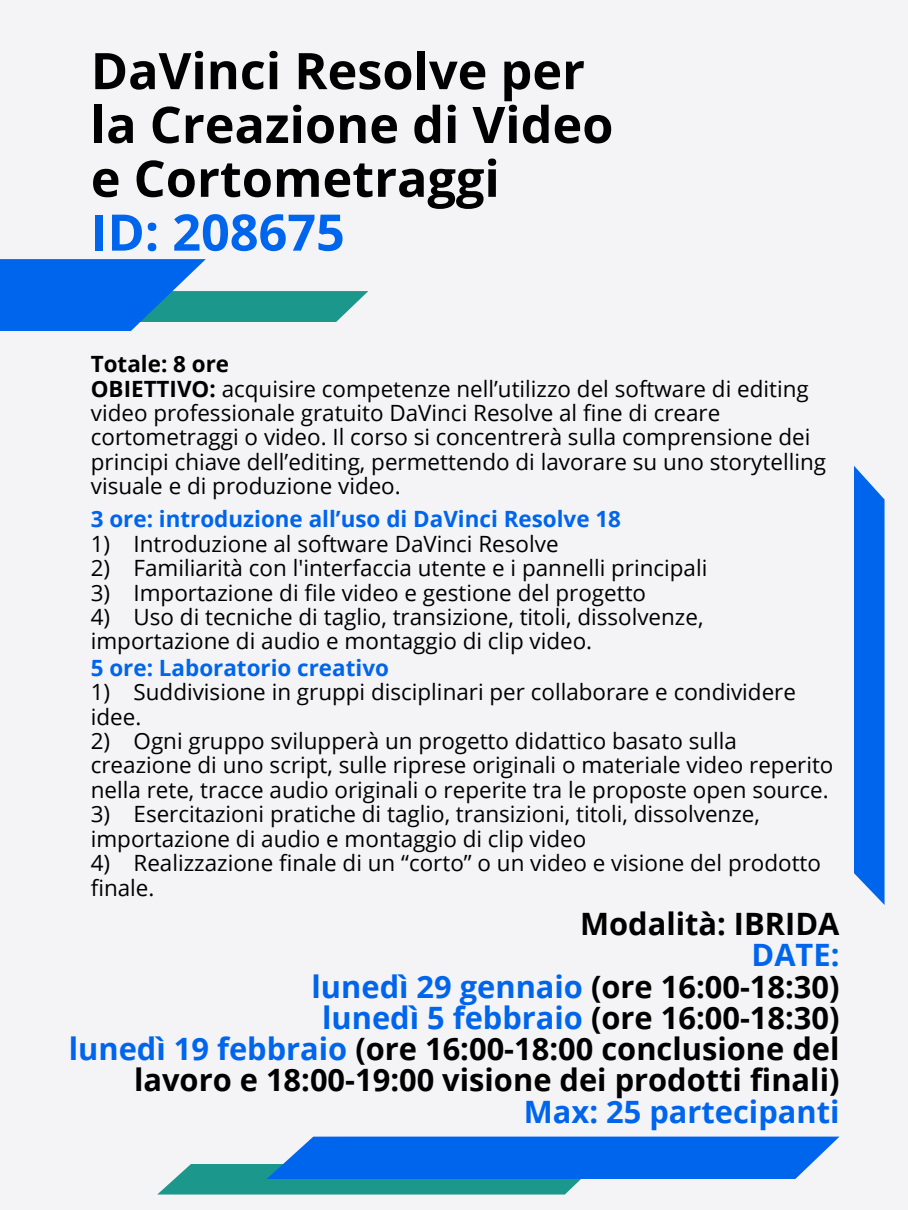
<style>
.page{position:relative;width:908px;height:1210px;background:#fff}
.page>*{position:absolute;margin:0;border:0;box-sizing:border-box;transform-origin:0 0}
.t1{font:700 50.4px/53.8px "Open Sans";color:#000}
.t2{font:700 30.8px/31.2px "Open Sans";color:#000;text-align:right}
.t3{font:22.4px/24.4px "Open Sans";color:#000}
.t4{font:700 22.4px "Open Sans";color:#0065ed}
.t5{font:700 22.4px "Open Sans";color:#000}
.s1{color:#0065ed}
.s2{font-weight:700}
</style>
<div class="page">
<div style="left:0;top:0;width:907px;height:1210px;background:#f4f4f6"></div>
<svg style="left:206px;top:291px;width:162px;height:31px;background:#30a096"></svg>
<svg style="left:0;top:259px;width:206px;height:72px;background:#1675e3"></svg>
<svg style="left:854px;top:466px;width:30px;height:439px;background:#126fed"></svg>
<svg style="left:158px;top:1136px;width:681px;height:58px"></svg>
<h1 class="t1" style="left:91px;top:43px;width:524px">DaVinci Resolve per la Creazione di Video e Cortometraggi<br><span class="s1">ID: 208675</span></h1>
<p class="t5" style="left:91px;top:348px;width:140px">Totale: 8 ore</p>
<p class="t3" style="left:91px;top:376px;width:736px"><span class="s2">OBIETTIVO:</span> acquisire competenze nell’utilizzo del software di editing video professionale gratuito DaVinci Resolve al fine di creare cortometraggi o video. Il corso si concentrerà sulla comprensione dei principi chiave dell’editing, permettendo di lavorare su uno storytelling visuale e di produzione video.</p>
<p class="t4" style="left:91px;top:503px;width:531px">3 ore: introduzione all’uso di DaVinci Resolve 18</p>
<p class="t3" style="left:91px;top:531px;width:469px">1) Introduzione al software DaVinci Resolve</p>
<p class="t3" style="left:91px;top:555px;width:618px">2) Familiarità con l'interfaccia utente e i pannelli principali</p>
<p class="t3" style="left:91px;top:580px;width:556px">3) Importazione di file video e gestione del progetto</p>
<p class="t3" style="left:91px;top:604px;width:614px">4) Uso di tecniche di taglio, transizione, titoli, dissolvenze, importazione di audio e montaggio di clip video.</p>
<p class="t4" style="left:91px;top:652px;width:299px">5 ore: Laboratorio creativo</p>
<p class="t3" style="left:91px;top:679px;width:706px">1) Suddivisione in gruppi disciplinari per collaborare e condividere idee.</p>
<p class="t3" style="left:91px;top:728px;width:744px">2) Ogni gruppo svilupperà un progetto didattico basato sulla creazione di uno script, sulle riprese originali o materiale video reperito nella rete, tracce audio originali o reperite tra le proposte open source.</p>
<p class="t3" style="left:91px;top:801px;width:670px">3) Esercitazioni pratiche di taglio, transizioni, titoli, dissolvenze, importazione di audio e montaggio di clip video</p>
<p class="t3" style="left:91px;top:850px;width:731px">4) Realizzazione finale di un “corto” o un video e visione del prodotto finale.</p>
<h2 class="t2" style="left:69px;top:907px;width:772px">Modalità: IBRIDA<br><span class="s1">DATE:<br>lunedì 29 gennaio</span> (ore 16:00-18:30)<br><span class="s1">lunedì 5 febbraio</span> (ore 16:00-18:30)<br><span class="s1">lunedì 19 febbraio</span> (ore 16:00-18:00 conclusione del lavoro e 18:00-19:00 visione dei prodotti finali)<br><span class="s1">Max: 25 partecipanti</span></h2>
</div>
